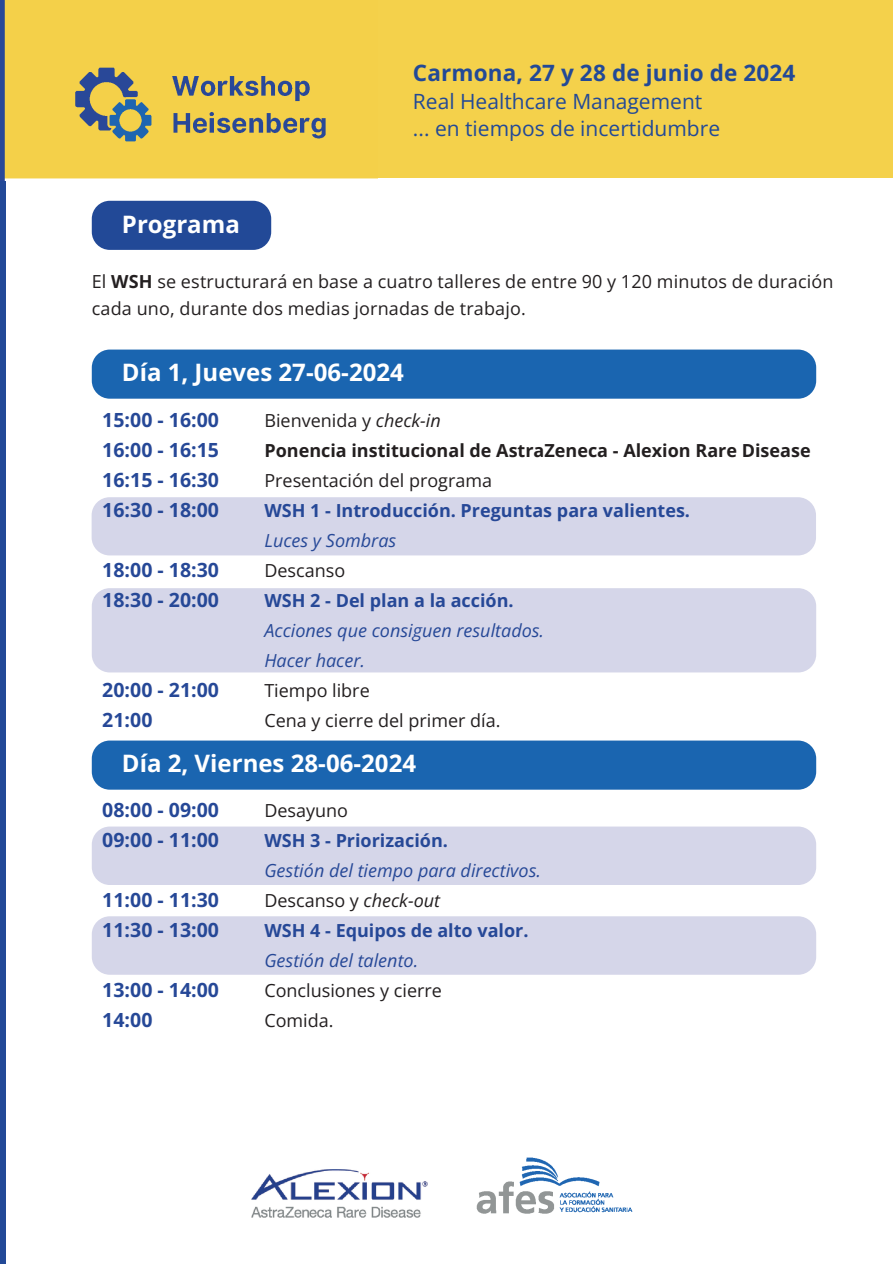
<style>
.page{position:relative;width:893px;height:1264px;background:#fff}
.page>*{position:absolute;margin:0;border:0;box-sizing:border-box;transform-origin:0 0}
.t1{font:700 24px "Open Sans";color:#fff}
.t2{font:700 22.5px "Open Sans";letter-spacing:.005em;color:#224997}
.t3{font:21px/27px "Open Sans";color:#224997}
.t4{font:700 19.5px "Open Sans";color:#264897}
.t5{font:18px/27px "Open Sans";color:#231f20}
.t6{font:700 18px "Open Sans";color:#264897}
.t7{font:italic 18px/30px "Open Sans";color:#264897}
.t8{font:700 18px "Open Sans";color:#231f20}
.s1{font-weight:700}
.s2{font-style:italic}
</style>
<div class="page">
<img style="left:251px;top:1157px;width:382px;height:61px">
<div style="left:0;top:0;width:6px;height:1263px;background:#224997"></div>
<div style="left:6px;top:0;width:886px;height:178px;background:#f4d14b"></div>
<img style="left:4px;top:0;width:373px;height:180px">
<div style="left:92px;top:201px;width:179px;height:49px;background:#224997;border-radius:18px"></div>
<div style="left:92px;top:349px;width:724px;height:49px;background:#1a65b0;border-radius:18px"></div>
<div style="left:92px;top:826px;width:724px;height:59px;background:#d5d6e9;border-radius:18px"></div>
<div style="left:92px;top:916px;width:724px;height:58px;background:#d5d6e9;border-radius:18px"></div>
<div style="left:92px;top:588px;width:724px;height:84px;background:#d5d6e9;border-radius:18px"></div>
<div style="left:92px;top:497px;width:724px;height:58px;background:#d5d6e9;border-radius:18px"></div>
<div style="left:92px;top:740px;width:724px;height:49px;background:#1a65b0;border-radius:18px"></div>
<h1 class="t1" style="left:122px;top:207px;width:119px">Programa</h1>
<p class="t2" style="left:413px;top:57px;width:384px">Carmona, 27 y 28 de junio de 2024</p>
<p class="t3" style="left:413px;top:88px;width:309px">Real Healthcare Management ... en tiempos de incertidumbre</p>
<p class="t5" style="left:92px;top:268px;width:743px">El <span class="s1">WSH</span> se estructurará en base a cuatro talleres de entre 90 y 120 minutos de duración cada uno, durante dos medias jornadas de trabajo.</p>
<h1 class="t1" style="left:122px;top:356px;width:283px">Día 1, Jueves 27-06-2024</h1>
<p class="t4" style="left:102px;top:406px;width:118px">15:00 - 16:00</p>
<p class="t5" style="left:264px;top:406px;width:178px">Bienvenida y <span class="s2">check-in</span></p>
<p class="t4" style="left:102px;top:436px;width:118px">16:00 - 16:15</p>
<p class="t8" style="left:264px;top:438px;width:547px">Ponencia institucional de AstraZeneca - Alexion Rare Disease</p>
<p class="t4" style="left:102px;top:466px;width:118px">16:15 - 16:30</p>
<p class="t5" style="left:264px;top:466px;width:229px">Presentación del programa</p>
<p class="t4" style="left:102px;top:496px;width:118px">16:30 - 18:00</p>
<p class="t6" style="left:264px;top:498px;width:427px">WSH 1 - Introducción. Preguntas para valientes.</p>
<p class="t7" style="left:264px;top:525px;width:133px">Luces y Sombras</p>
<p class="t4" style="left:102px;top:556px;width:118px">18:00 - 18:30</p>
<p class="t5" style="left:264px;top:556px;width:82px">Descanso</p>
<p class="t4" style="left:102px;top:586px;width:118px">18:30 - 20:00</p>
<p class="t6" style="left:264px;top:588px;width:251px">WSH 2 - Del plan a la acción.</p>
<p class="t7" style="left:264px;top:615px;width:281px">Acciones que consiguen resultados.<br>Hacer hacer.</p>
<p class="t4" style="left:102px;top:676px;width:118px">20:00 - 21:00</p>
<p class="t5" style="left:264px;top:676px;width:107px">Tiempo libre</p>
<p class="t4" style="left:102px;top:706px;width:52px">21:00</p>
<p class="t5" style="left:264px;top:706px;width:238px">Cena y cierre del primer día.</p>
<h1 class="t1" style="left:122px;top:746px;width:296px">Día 2, Viernes 28-06-2024</h1>
<p class="t4" style="left:102px;top:796px;width:118px">08:00 - 09:00</p>
<p class="t5" style="left:264px;top:796px;width:85px">Desayuno</p>
<p class="t4" style="left:102px;top:826px;width:118px">09:00 - 11:00</p>
<p class="t6" style="left:264px;top:828px;width:185px">WSH 3 - Priorización.</p>
<p class="t7" style="left:264px;top:855px;width:278px">Gestión del tiempo para directivos.</p>
<p class="t4" style="left:102px;top:886px;width:118px">11:00 - 11:30</p>
<p class="t5" style="left:264px;top:886px;width:177px">Descanso y <span class="s2">check-out</span></p>
<p class="t4" style="left:102px;top:916px;width:118px">11:30 - 13:00</p>
<p class="t6" style="left:264px;top:918px;width:265px">WSH 4 - Equipos de alto valor.</p>
<p class="t7" style="left:264px;top:945px;width:155px">Gestión del talento.</p>
<p class="t4" style="left:102px;top:976px;width:118px">13:00 - 14:00</p>
<p class="t5" style="left:264px;top:976px;width:179px">Conclusiones y cierre</p>
<p class="t4" style="left:102px;top:1006px;width:52px">14:00</p>
<p class="t5" style="left:264px;top:1006px;width:71px">Comida.</p>
</div>
